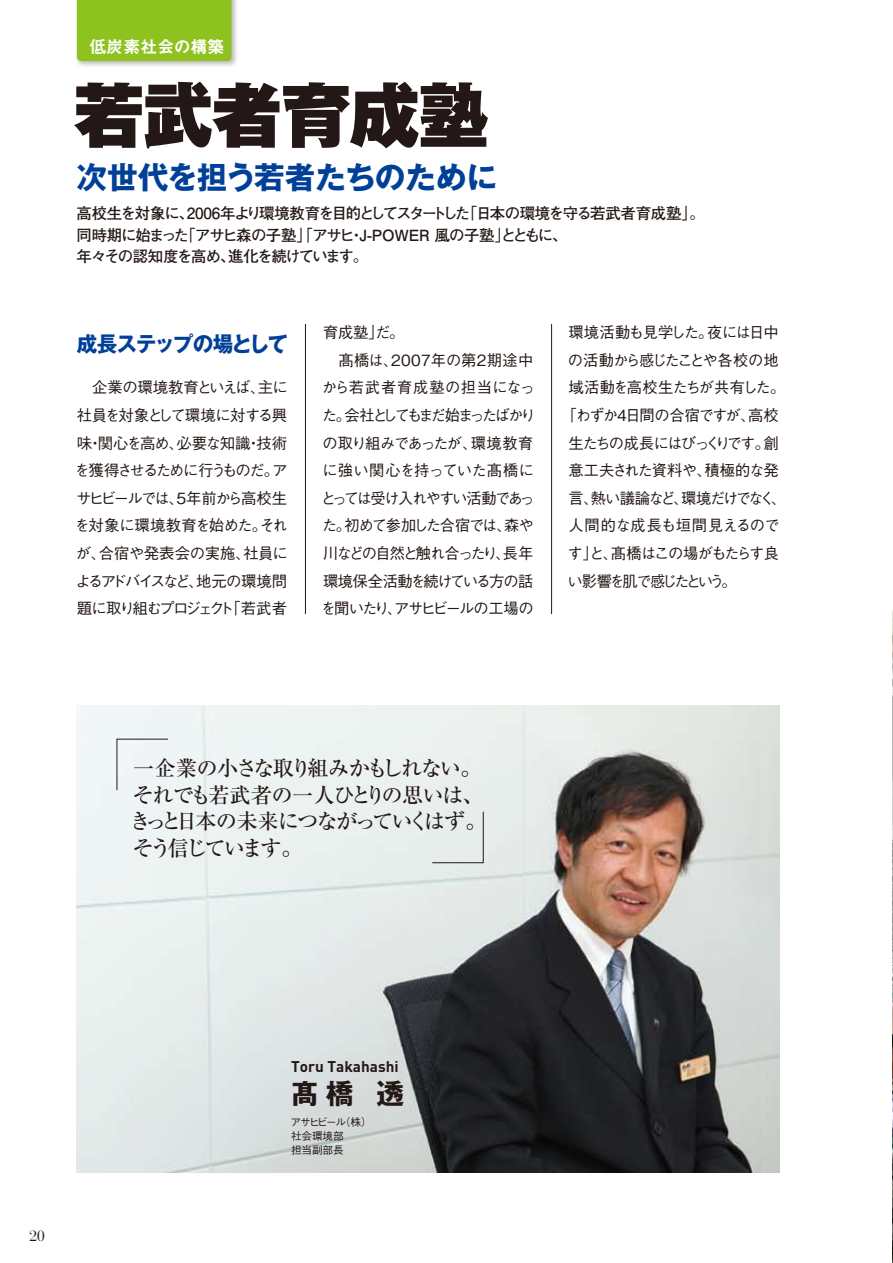
<style>
.page{position:relative;width:893px;height:1263px;background:#fff}
.page>*{position:absolute;margin:0;border:0;box-sizing:border-box;transform-origin:0 0}
.t1{font:900 70.35px "Gothic MB101 Pr 5";letter-spacing:-.02em;color:#231815}
.t2{font:700 30.6px "Gothic MB101 Pr 5";color:#004098}
.t3{font:700 27.6px "Gothic MB101 Pr 5";color:#231815}
.t4{font:500 21.3px/26.5px "Ryumin Pr 5";letter-spacing:-.095em;color:#231815}
.t5{font:700 21.3px "Gothic MB101 Pr 5";letter-spacing:-.065em;color:#004098}
.t6{font:16.95px "Midashi Go Pr 5 MB31";color:#fff}
.t7{font:500 15.45px/27.6px "Gothic BBB Pr 5";letter-spacing:-.075em;color:#231815;text-align:justify}
.t8{font:700 15.45px/21.3px "Futo Go B101 Pr 5";letter-spacing:-.08em;color:#231815}
.t9{font:500 15.45px "Gothic BBB Pr 5";letter-spacing:-.095em;color:#231815}
.t10{font:500 15.45px "Gothic BBB Pr 5";letter-spacing:-.115em;color:#231815}
.t11{font:500 15.45px "Gothic BBB Pr 5";letter-spacing:-.19em;color:#231815}
.t12{font:500 15.45px "Gothic BBB Pr 5";letter-spacing:-.12em;color:#231815}
.t13{font:500 15.45px "Gothic BBB Pr 5";letter-spacing:-.11em;color:#231815}
.t14{font:500 15.45px "Gothic BBB Pr 5";letter-spacing:-.105em;color:#231815}
.t15{font:500 15.45px "Gothic BBB Pr 5";letter-spacing:.02em;color:#231815}
.t16{font:500 15.45px "Gothic BBB Pr 5";letter-spacing:-.055em;color:#231815}
.t17{font:500 15.45px "Gothic BBB Pr 5";letter-spacing:-.05em;color:#231815}
.t18{font:500 15.45px "Gothic BBB Pr 5";letter-spacing:.03em;color:#231815}
.t19{font:500 15.45px "Gothic BBB Pr 5";letter-spacing:.005em;color:#231815}
.t20{font:500 15.45px "Gothic BBB Pr 5";letter-spacing:-.025em;color:#231815}
.t21{font:500 15.45px "Gothic BBB Pr 5";letter-spacing:-.17em;color:#231815}
.t22{font:700 15.3px "DIN Pro";color:#231815}
.t23{font:14.85px "Bauer Bodoni";color:#231815}
.t24{font:500 10.65px/13.8px "Gothic BBB Pr 5";letter-spacing:-.01em;color:#231815}
</style>
<div class="page">
<img style="left:76px;top:705px;width:703px;height:467px">
<img style="left:892px;top:610px;width:1px;height:653px">
<hr style="left:305px;top:324px;width:1px;height:290px;background:#231815">
<hr style="left:551px;top:324px;width:1px;height:290px;background:#231815">
<img style="left:76px;top:0;width:161px;height:66px">
<div style="left:77px;top:0;width:154px;height:61px;background:#8ec31f"></div>
<div style="left:117px;top:739px;width:51px;height:51px;background:#eff4f7"></div>
<div style="left:432px;top:811px;width:52px;height:52px;background:#e7edeb"></div>
<p class="t6" style="left:89px;top:34px;width:137px">低炭素社会の構築</p>
<p class="t1" style="left:74px;top:56px;width:416px">若武者育成塾</p>
<p class="t2" style="left:76px;top:151px;width:422px">次世代を担う若者たちのために</p>
<p class="t8" style="left:76px;top:202px;width:630px">高校生を対象に、2006年より環境教育を目的としてスタートした「日本の環境を守る若武者育成塾」。同時期に始まった「アサヒ森の子塾」「アサヒ・J-POWER 風の子塾」とともに、<br>年々その認知度を高め、進化を続けています。</p>
<p class="t5" style="left:77px;top:326px;width:213px">成長ステップの場として</p>
<p class="t7" style="left:75px;top:372px;width:215px;text-indent:18px">企業の環境教育といえば、主に社員を対象として環境に対する興味・関心を高め、必要な知識・技術を獲得させるために行うものだ。アサヒビールでは、5年前から高校生を対象に環境教育を始めた。それが、合宿や発表会の実施、社員によるアドバイスなど、地元の環境問題に取り組むプロジェクト「若武者</p>
<p class="t7" style="left:323px;top:317px;width:83px">育成塾」だ。</p>
<p class="t15" style="left:338px;top:347px;width:196px">髙橋は、2007年の第2期途中</p>
<p class="t18" style="left:322px;top:375px;width:215px">から若武者育成塾の担当になっ</p>
<p class="t11" style="left:322px;top:403px;width:215px">た。会社としてもまだ始まったばかり</p>
<p class="t9" style="left:323px;top:430px;width:212px">の取り組みであったが、環境教育</p>
<p class="t19" style="left:322px;top:458px;width:213px">に強い関心を持っていた髙橋に</p>
<p class="t12" style="left:321px;top:486px;width:215px">とっては受け入れやすい活動であっ</p>
<p class="t7" style="left:322px;top:510px;width:213px">た。初めて参加した合宿では、森や</p>
<p class="t10" style="left:323px;top:541px;width:212px">川などの自然と触れ合ったり、長年</p>
<p class="t7" style="left:323px;top:566px;width:212px">環境保全活動を続けている方の話</p>
<p class="t10" style="left:321px;top:596px;width:214px">を聞いたり、アサヒビールの工場の</p>
<p class="t7" style="left:568px;top:317px;width:212px">環境活動も見学した。夜には日中</p>
<p class="t7" style="left:568px;top:345px;width:212px">の活動から感じたことや各校の地</p>
<p class="t16" style="left:568px;top:375px;width:218px">域活動を高校生たちが共有した。</p>
<p class="t7" style="left:561px;top:400px;width:219px">「わずか4日間の合宿ですが、高校</p>
<p class="t13" style="left:568px;top:430px;width:212px">生たちの成長にはびっくりです。創</p>
<p class="t17" style="left:568px;top:458px;width:212px">意工夫された資料や、積極的な発</p>
<p class="t9" style="left:568px;top:486px;width:220px">言、熱い議論など、環境だけでなく、</p>
<p class="t20" style="left:568px;top:513px;width:213px">人間的な成長も垣間見えるので</p>
<p class="t14" style="left:567px;top:541px;width:213px">す」と、髙橋はこの場がもたらす良</p>
<p class="t21" style="left:567px;top:568px;width:171px">い影響を肌で感じたという。</p>
<p class="t4" style="left:130px;top:753px;width:358px">一企業の小さな取り組みかもしれない。それでも若武者の一人ひとりの思いは、きっと日本の未来につながっていくはず。そう信じています。</p>
<p class="t23" style="left:29px;top:1227px;width:17px">20</p>
<p class="t22" style="left:291px;top:1056px;width:109px">Toru Takahashi</p>
<p class="t3" style="left:291px;top:1070px;width:115px">髙橋 透</p>
<p class="t24" style="left:291px;top:1114px;width:83px">アサヒビール（株）社会環境部<br>担当副部長</p>
</div>
